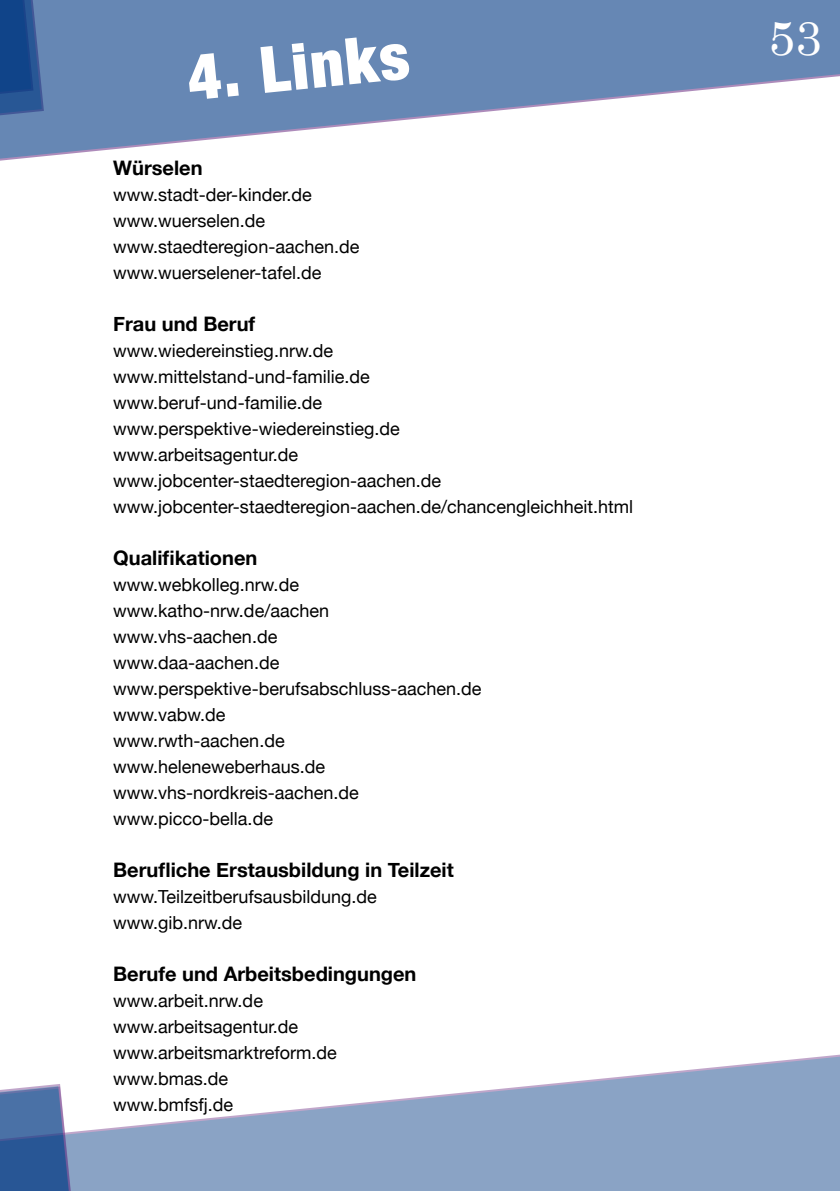
<style>
.page{position:relative;width:840px;height:1191px;background:#fff}
.page>*{position:absolute;margin:0;border:0;box-sizing:border-box;transform-origin:0 0}
.t1{font:900 condensed 64.4px "Helvetica Neue";color:#fff}
.t2{font:48px "Century Schoolbook";color:#fff}
.t3{font:700 20px "Helvetica Neue";color:#000}
.t4{font:18px/26px "Helvetica Neue";color:#000}
</style>
<div class="page">
<svg style="left:45px;top:0;width:794px;height:156px"></svg>
<svg style="left:81px;top:1054px;width:758px;height:137px"></svg>
<svg style="left:0;top:0;width:45px;height:161px;background:#3c659e"></svg>
<svg style="left:0;top:1084px;width:81px;height:107px;background:#5c7cad"></svg>
<h1 class="t1" style="left:183px;top:39px;width:224px;rotate:-6deg">4. Links</h1>
<p class="t3" style="left:113px;top:155px;width:91px">Würselen</p>
<p class="t4" style="left:113px;top:181px;width:247px">www.stadt-der-kinder.de www.wuerselen.de www.staedteregion-aachen.de www.wuerselener-tafel.de</p>
<p class="t3" style="left:113px;top:311px;width:143px">Frau und Beruf</p>
<p class="t4" style="left:113px;top:337px;width:521px">www.wiedereinstieg.nrw.de<br>www.mittelstand-und-familie.de<br>www.beruf-und-familie.de<br>www.perspektive-wiedereinstieg.de<br>www.arbeitsagentur.de<br>www.jobcenter-staedteregion-aachen.de www.jobcenter-staedteregion-aachen.de/chancengleichheit.html</p>
<p class="t3" style="left:113px;top:545px;width:146px">Qualifikationen</p>
<p class="t4" style="left:113px;top:571px;width:370px">www.webkolleg.nrw.de www.katho-nrw.de/aachen www.vhs-aachen.de<br>www.daa-aachen.de www.perspektive-berufsabschluss-aachen.de www.vabw.de<br>www.rwth-aachen.de www.heleneweberhaus.de www.vhs-nordkreis-aachen.de www.picco-bella.de</p>
<p class="t3" style="left:113px;top:857px;width:342px">Berufliche Erstausbildung in Teilzeit</p>
<p class="t4" style="left:113px;top:883px;width:265px">www.Teilzeitberufsausbildung.de www.gib.nrw.de</p>
<p class="t3" style="left:113px;top:961px;width:304px">Berufe und Arbeitsbedingungen</p>
<p class="t4" style="left:113px;top:987px;width:225px">www.arbeit.nrw.de www.arbeitsagentur.de www.arbeitsmarktreform.de www.bmas.de www.bmfsfj.de</p>
<h2 class="t2" style="left:768px;top:8px;width:55px">53</h2>
</div>
